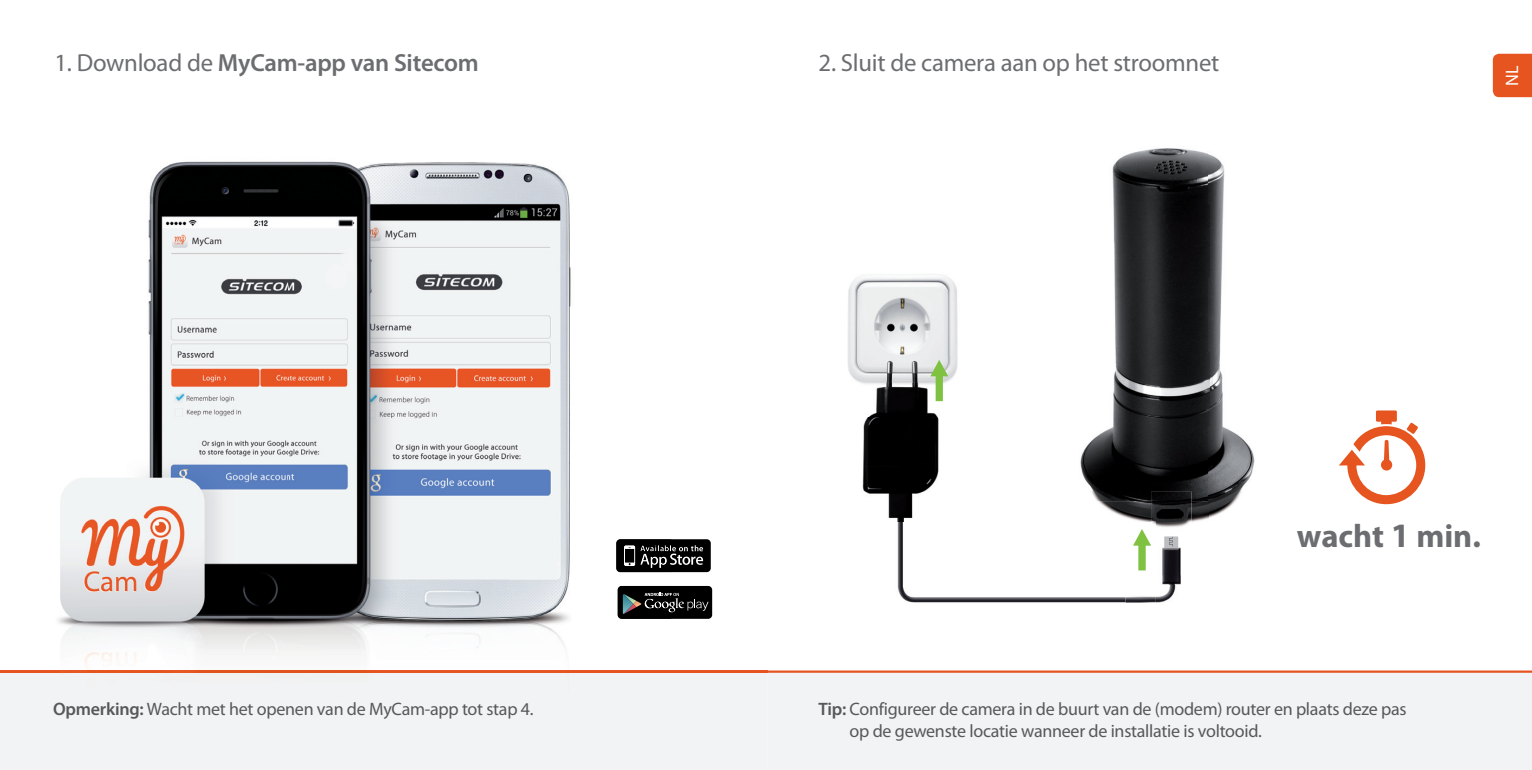
<style>
.page{position:relative;width:1532px;height:770px;background:#fff}
.page>*{position:absolute;margin:0;border:0;box-sizing:border-box;transform-origin:0 0}
.t1{font:700 32.62px "Myriad Pro";color:#6c6d70}
.t2{font:24.75px "Myriad Pro";letter-spacing:-.01em;color:#6c6d70}
.t3{font:600 24.75px "Myriad Pro";letter-spacing:-.01em;color:#6c6d70}
.t4{font:18px/21.6px "Myriad Pro";letter-spacing:-.015em;color:#57585a}
.t5{font:18px "Myriad Pro";color:#fff}
.s1{font-weight:400}
.s2{font-weight:600}
.s3{font-size:34.2px}
</style>
<div class="page">
<div style="left:1493px;top:54px;width:39px;height:43px;background:#e6551f"></div>
<div style="left:767px;top:672px;width:765px;height:97px;background:#f2f3f4"></div>
<div style="left:0;top:672px;width:767px;height:97px;background:#f2f3f4"></div>
<hr style="left:767px;top:670px;width:765px;height:2px;background:#e6551f">
<hr style="left:0;top:670px;width:767px;height:2px;background:#e6551f">
<svg style="left:1339px;top:410px;width:86px;height:94px"></svg>
<svg style="left:671px;top:539px;width:40px;height:33px"></svg>
<img style="left:0;top:161px;width:671px;height:562px">
<img style="left:616px;top:538px;width:55px;height:34px">
<img style="left:616px;top:539px;width:55px;height:32px">
<svg style="left:617px;top:585px;width:96px;height:34px;background:#262727"></svg>
<img style="left:1080px;top:148px;width:175px;height:374px">
<img style="left:847px;top:274px;width:111px;height:142px">
<img style="left:847px;top:411px;width:53px;height:110px">
<img style="left:900px;top:416px;width:39px;height:105px">
<img style="left:902px;top:356px;width:56px;height:60px">
<svg style="left:930px;top:359px;width:18px;height:42px"></svg>
<img style="left:1156px;top:584px;width:25px;height:19px">
<img style="left:897px;top:521px;width:259px;height:82px">
<img style="left:1053px;top:521px;width:98px;height:54px">
<img style="left:1162px;top:575px;width:19px;height:9px">
<img style="left:1151px;top:491px;width:40px;height:84px">
<img style="left:1164px;top:536px;width:14px;height:12px">
<svg style="left:1169px;top:536px;width:4px;height:10px"></svg>
<svg style="left:1133px;top:528px;width:23px;height:56px"></svg>
<svg style="left:0;top:765px;width:4px;height:5px"></svg>
<h2 class="t3" style="left:54px;top:47px;width:426px"><span class="s1">1. Download de</span> MyCam-app van Sitecom</h2>
<h2 class="t2" style="left:819px;top:47px;width:402px">2. Sluit de camera aan op het stroomnet</h2>
<p class="t5" style="left:1501px;top:85px;width:22px;rotate:-90deg">NL</p>
<p class="t4" style="left:53px;top:697px;width:482px"><span class="s2">Opmerking:</span> Wacht met het openen van de MyCam-app tot stap 4.</p>
<h1 class="t1" style="left:1297px;top:514px;width:185px">wacht <span class="s3">1</span> min.</h1>
<p class="t4" style="left:849px;top:697px;width:558px;text-indent:-31px"><span class="s2">Tip:</span> Configureer de camera in de buurt van de (modem) router en plaats deze pas op de gewenste locatie wanneer de installatie is voltooid.</p>
</div>
